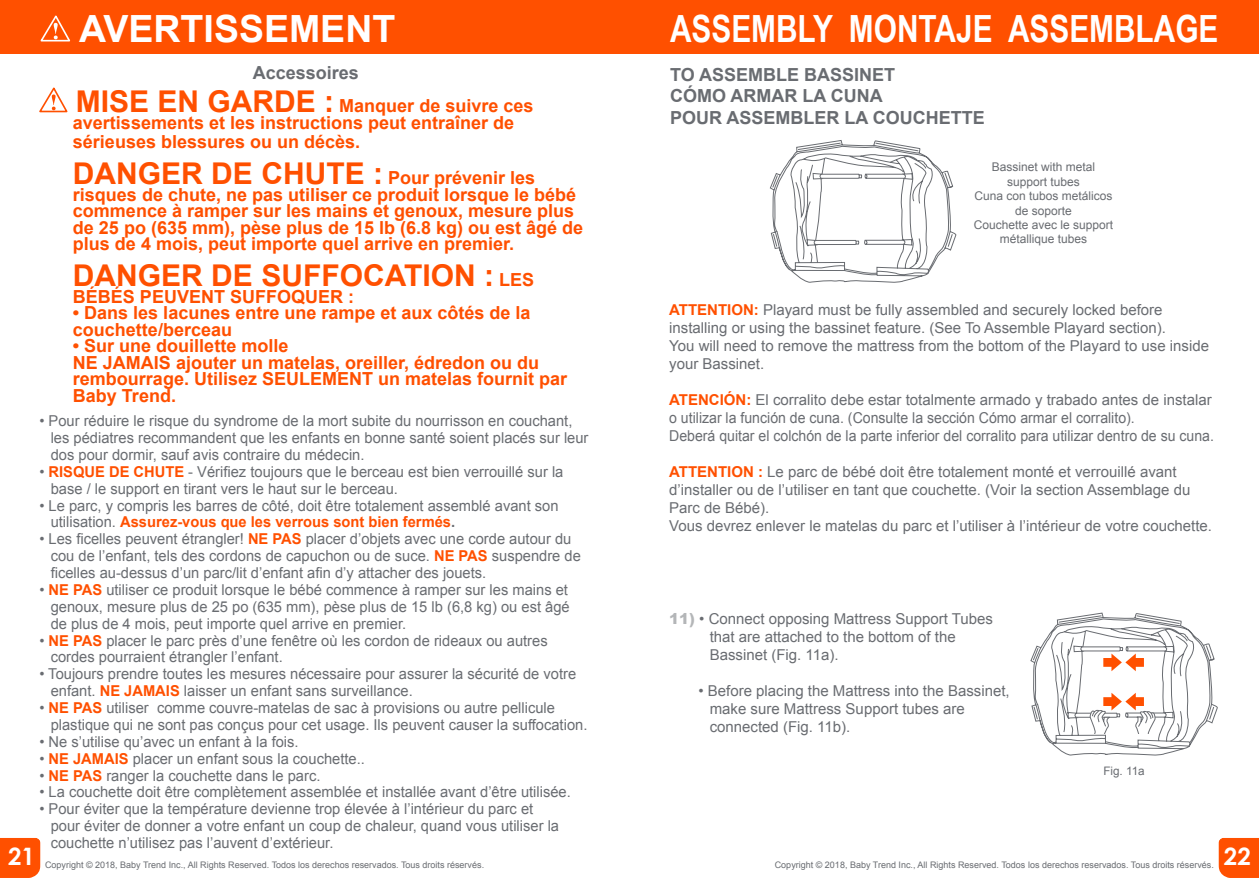
<style>
.page{position:relative;width:1259px;height:893px;background:#fff}
.page>*{position:absolute;margin:0;border:0;box-sizing:border-box;transform-origin:0 0}
.t1{font:700 37.5px "Arial Narrow";color:#fff}
.t2{font:700 37.5px "Arial";color:#fff}
.t3{font:700 30px "Arial";color:#ff5000}
.t4{font:700 24px "Century Gothic";color:#fff}
.t5{font:700 18px/16.5px "Arial";color:#ff5000}
.t6{font:700 18px/21.6px "Arial";color:#696c71}
.t7{font:15px/16.8px "Arial";color:#696c71}
.t8{font:12px/14.4px "Arial";color:#696c71;text-align:center}
.t9{font:11.7px "Arial";color:#696c71}
.t10{font:9px "Arial";color:#696c71}
.s1{font-size:30px}
.s2{font-size:18px}
.s3{font-weight:700;color:#ff5000}
.s4{font-weight:700}
.s5{font-weight:900;color:#b4b6b8}
</style>
<div class="page">
<div style="left:1218px;top:838px;width:41px;height:40px;background:#ff5000"></div>
<div style="left:629px;top:0;width:630px;height:54px;background:#ff5000"></div>
<div style="left:0;top:838px;width:40px;height:40px;background:#ff5000"></div>
<div style="left:0;top:0;width:629px;height:54px;background:#ff5000"></div>
<svg style="left:40px;top:15px;width:31px;height:27px"></svg>
<svg style="left:39px;top:87px;width:29px;height:26px"></svg>
<svg style="left:770px;top:140px;width:186px;height:143px"></svg>
<svg style="left:1030px;top:612px;width:187px;height:144px"></svg>
<h3 class="t4" style="left:8px;top:842px;width:28px">21</h3>
<h1 class="t2" style="left:79px;top:7px;width:318px">AVERTISSEMENT</h1>
<p class="t6" style="left:253px;top:62px;width:108px">Accessoires</p>
<p class="t5" style="left:73px;top:98px;width:462px"><span class="s1">MISE EN GARDE :</span> Manquer de suivre ces avertissements et les instructions peut entraîner de</p>
<p class="t5" style="left:73px;top:124px;width:464px;line-height:36px">sérieuses blessures ou un décès.<br><span class="s1">DANGER DE CHUTE :</span> Pour prévenir les</p>
<p class="t5" style="left:73px;top:186px;width:512px">risques de chute, ne pas utiliser ce produit lorsque le bébé commence à ramper sur les mains et genoux, mesure plus de 25 po (635 mm), pèse plus de 15 lb (6.8 kg) ou est âgé de plus de 4 mois, peut importe quel arrive en premier.</p>
<h2 class="t3" style="left:73px;top:259px;width:463px">DANGER DE SUFFOCATION : <span class="s2">LES</span></h2>
<p class="t5" style="left:73px;top:288px;width:283px">BÉBÉS PEUVENT SUFFOQUER :</p>
<p class="t5" style="left:73px;top:305px;width:459px">• Dans les lacunes entre une rampe et aux côtés de la couchette/berceau</p>
<p class="t5" style="left:73px;top:338px;width:496px">• Sur une douillette molle<br>NE JAMAIS ajouter un matelas, oreiller, édredon ou du rembourrage. Utilisez SEULEMENT un matelas fournit par Baby Trend.</p>
<p class="t7" style="left:51px;top:413px;width:539px;text-indent:-11px">• Pour réduire le risque du syndrome de la mort subite du nourrisson en couchant, les pédiatres recommandent que les enfants en bonne santé soient placés sur leur dos pour dormir, sauf avis contraire du médecin.</p>
<p class="t7" style="left:51px;top:463px;width:514px;text-indent:-11px">• <span class="s3">RISQUE DE CHUTE</span> - Vérifiez toujours que le berceau est bien verrouillé sur la base / le support en tirant vers le haut sur le berceau.</p>
<p class="t7" style="left:51px;top:497px;width:509px;text-indent:-11px">• Le parc, y compris les barres de côté, doit être totalement assemblé avant son utilisation. <span class="s3">Assurez-vous que les verrous sont bien fermés</span><span class="s4">.</span></p>
<p class="t7" style="left:51px;top:531px;width:532px;text-indent:-11px">• Les ficelles peuvent étrangler! <span class="s3">NE PAS</span> placer d’objets avec une corde autour du cou de l’enfant, tels des cordons de capuchon ou de suce. <span class="s3">NE PAS</span> suspendre de ficelles au-dessus d’un parc/lit d’enfant afin d’y attacher des jouets.</p>
<p class="t7" style="left:51px;top:581px;width:520px;text-align:justify;text-indent:-11px">• <span class="s3">NE PAS</span> utiliser ce produit lorsque le bébé commence à ramper sur les mains et genoux, mesure plus de 25 po (635 mm), pèse plus de 15 lb (6,8 kg) ou est âgé de plus de 4 mois, peut importe quel arrive en premier.</p>
<p class="t7" style="left:51px;top:632px;width:498px;text-indent:-11px">• <span class="s3">NE PAS</span> placer le parc près d’une fenêtre où les cordon de rideaux ou autres cordes pourraient étrangler l’enfant.</p>
<p class="t7" style="left:51px;top:666px;width:527px;text-indent:-11px">• Toujours prendre toutes les mesures nécessaire pour assurer la sécurité de votre enfant. <span class="s3">NE JAMAIS</span> laisser un enfant sans surveillance.</p>
<p class="t7" style="left:51px;top:699px;width:538px;text-indent:-11px">• <span class="s3">NE PAS</span> utiliser comme couvre-matelas de sac à provisions ou autre pellicule plastique qui ne sont pas conçus pour cet usage. Ils peuvent causer la suffocation.</p>
<p class="t7" style="left:39px;top:733px;width:261px">• Ne s’utilise qu’avec un enfant à la fois.</p>
<p class="t7" style="left:39px;top:750px;width:327px">• <span class="s3">NE JAMAIS</span> placer un enfant sous la couchette..</p>
<p class="t7" style="left:39px;top:767px;width:283px">• <span class="s3">NE PAS</span> ranger la couchette dans le parc.</p>
<p class="t7" style="left:39px;top:784px;width:533px">• La couchette doit être complètement assemblée et installée avant d’être utilisée.</p>
<p class="t7" style="left:51px;top:801px;width:510px;text-indent:-11px">• Pour éviter que la température devienne trop élevée à l’intérieur du parc et pour éviter de donner a votre enfant un coup de chaleur, quand vous utiliser la couchette n’utilisez pas l’auvent d’extérieur.</p>
<p class="t10" style="left:45px;top:858px;width:441px">Copyright © 2018, Baby Trend Inc., All Rights Reserved. Todos los derechos reservados. Tous droits réservés.</p>
<h1 class="t1" style="left:670px;top:0;width:550px">ASSEMBLY MONTAJE ASSEMBLAGE</h1>
<p class="t6" style="left:670px;top:63px;width:316px">TO ASSEMBLE BASSINET<br>CÓMO ARMAR LA CUNA<br>POUR ASSEMBLER LA COUCHETTE</p>
<p class="t8" style="left:974px;top:160px;width:141px">Bassinet with metal support tubes<br>Cuna con tubos metálicos de soporte<br>Couchette avec le support métallique tubes</p>
<p class="t7" style="left:669px;top:301px;width:541px;line-height:18px"><span class="s3">ATTENTION:</span> Playard must be fully assembled and securely locked before installing or using the bassinet feature. (See To Assemble Playard section).<br>You will need to remove the mattress from the bottom of the Playard to use inside your Bassinet.</p>
<p class="t7" style="left:669px;top:391px;width:546px;line-height:18px"><span class="s3">ATENCIÓN:</span> El corralito debe estar totalmente armado y trabado antes de instalar o utilizar la función de cuna. (Consulte la sección Cómo armar el corralito).<br>Deberá quitar el colchón de la parte inferior del corralito para utilizar dentro de su cuna.</p>
<p class="t7" style="left:669px;top:463px;width:544px;line-height:18px"><span class="s3">ATTENTION :</span> Le parc de bébé doit être totalement monté et verrouillé avant d’installer ou de l’utiliser en tant que couchette. (Voir la section Assemblage du Parc de Bébé).<br>Vous devrez enlever le matelas du parc et l’utiliser à l’intérieur de votre couchette.</p>
<p class="t7" style="left:710px;top:609px;width:285px;line-height:18px;text-indent:-40px"><span class="s5">11)</span> • Connect opposing Mattress Support Tubes that are attached to the bottom of the<br>Bassinet (Fig. 11a).</p>
<p class="t7" style="left:710px;top:681px;width:301px;line-height:18px;text-indent:-11px">• Before placing the Mattress into the Bassinet, make sure Mattress Support tubes are connected (Fig. 11b).</p>
<p class="t9" style="left:1103px;top:763px;width:43px">Fig. 11a</p>
<p class="t10" style="left:775px;top:858px;width:441px">Copyright © 2018, Baby Trend Inc., All Rights Reserved. Todos los derechos reservados. Tous droits réservés.</p>
<h3 class="t4" style="left:1224px;top:842px;width:28px">22</h3>
</div>
